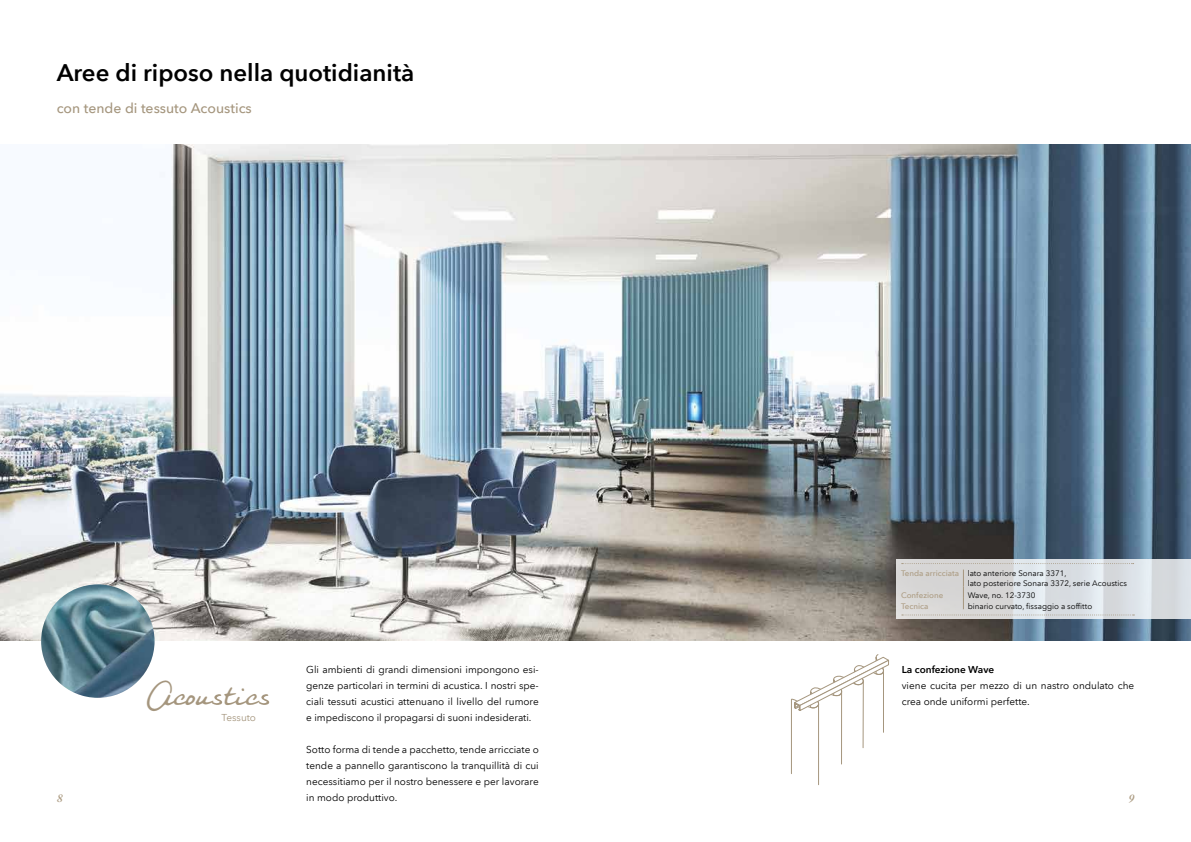
<style>
.page{position:relative;width:1191px;height:842px;background:#fff}
.page>*{position:absolute;margin:0;border:0;box-sizing:border-box;transform-origin:0 0}
.t1{font:31px "Night Wind Sent Sample";color:#a5967e}
.t2{font:600 24px "Avenir Next LT Com";color:#000}
.t3{font:500 14px "Avenir Next LT Com";color:#a5967e}
.t4{font:italic 600 12px "Garamond Premr Pro";color:#ad9d84}
.t5{font:10px/16px "Avenir Next LT Com";color:#000;text-align:justify}
.t6{font:600 10px "Avenir Next LT Com";color:#000}
.t7{font:10px "Avenir Next LT Com";color:#a5967e}
.t8{font:8px/10px "Avenir Next LT Com";color:#000}
.t9{font:500 8px "Avenir Next LT Com";color:#ad9d84}
.s1{font-weight:500;color:#ad9d84}
</style>
<div class="page">
<img style="left:0;top:145px;width:1191px;height:496px">
<img style="left:41px;top:584px;width:113px;height:114px;border-radius:57px">
<svg style="left:791px;top:654px;width:98px;height:131px"></svg>
<hr style="left:791px;top:699px;width:1px;height:75px;background:#a5967e">
<svg style="left:896px;top:559px;width:295px;height:60px;background:#dadde1"></svg>
<svg style="left:901px;top:563px;width:233px;height:52px;background:#d8dadc"></svg>
<svg style="left:258px;top:694px;width:11px;height:11px"></svg>
<svg style="left:211px;top:694px;width:11px;height:11px"></svg>
<h2 class="t2" style="left:57px;top:58px;width:359px">Aree di riposo nella quotidianità</h2>
<h3 class="t3" style="left:57px;top:100px;width:197px">con tende di tessuto Acoustics</h3>
<p class="t8" style="left:967px;top:568px;width:161px;text-indent:-66px"><span class="s1">Tenda arricciata</span> lato anteriore Sonara 3371,<br>lato posteriore Sonara 3372, serie Acoustics</p>
<p class="t9" style="left:901px;top:590px;width:44px">Confezione</p>
<p class="t8" style="left:967px;top:590px;width:69px">Wave, no. 12-3730</p>
<p class="t9" style="left:901px;top:602px;width:29px">Tecnica</p>
<p class="t8" style="left:967px;top:601px;width:126px">binario curvato, fissaggio a soffitto</p>
<p class="t6" style="left:901px;top:663px;width:94px">La confezione Wave</p>
<p class="t5" style="left:901px;top:678px;width:234px">viene cucita per mezzo di un nastro ondulato che crea onde uniformi perfette.</p>
<p class="t5" style="left:306px;top:662px;width:234px">Gli ambienti di grandi dimensioni impongono esi&shy;genze particolari in termini di acustica. I nostri spe&shy;ciali tessuti acustici attenuano il livello del rumore e impediscono il propagarsi di suoni indesiderati.</p>
<p class="t5" style="left:306px;top:742px;width:234px">Sotto forma di tende a pacchetto, tende arricciate o tende a pannello garantiscono la tranquillità di cui necessitiamo per il nostro benessere e per lavorare in modo produttivo.</p>
<h1 class="t1" style="left:146px;top:676px;width:112px">Acou tic</h1>
<p class="t7" style="left:222px;top:712px;width:36px">Tessuto</p>
<p class="t4" style="left:57px;top:790px;width:7px">8</p>
<p class="t4" style="left:1128px;top:790px;width:7px">9</p>
</div>
